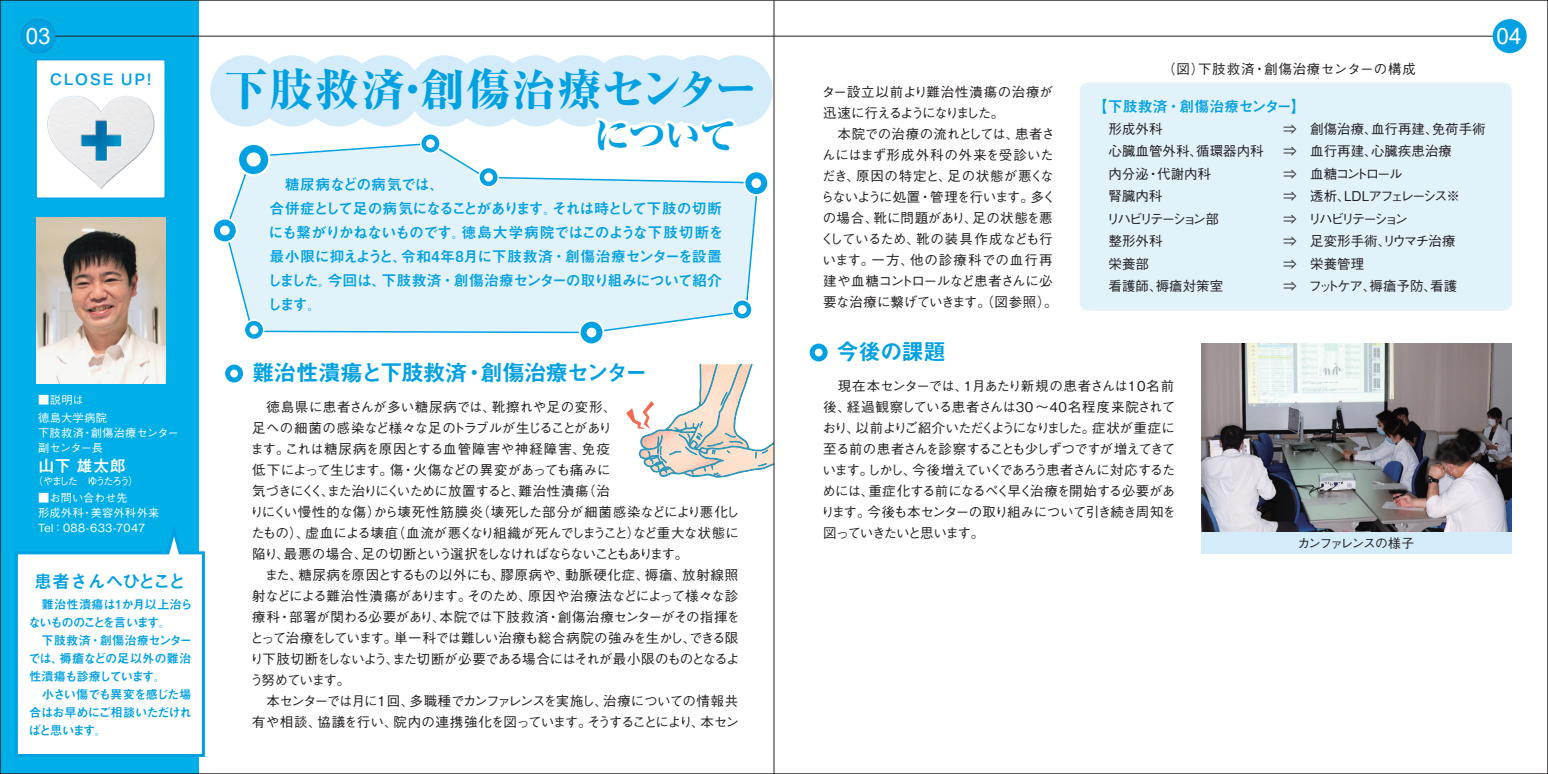
<style>
.page{position:relative;width:1548px;height:774px;background:#fff}
.page>*{position:absolute;margin:0;border:0;box-sizing:border-box;transform-origin:0 0}
.t1{font:800 44.55px "Ryumin Pr 6";letter-spacing:.025em;color:#00a1e3}
.t2{font:800 36.45px "Ryumin Pr 6";color:#00a1e3}
.t3{font:22.5px "Midashi Go Pr 6 MB31";letter-spacing:-.035em;color:#00a1e3}
.t4{font:22.5px "Arial";color:#fff}
.t5{font:700 18px "Mi Go MB1 Std De";letter-spacing:-.05em;color:#00a1e3}
.t6{font:700 16.5px "Mi Go MB1 Std De";color:#fff}
.t7{font:700 15.6px "Mi Go MB1 Std De";letter-spacing:.125em;color:#00a1e3}
.t8{font:700 15px/24px "Mi Go MB1 Std De";letter-spacing:-.045em;color:#00a1e3}
.t9{font:700 15px "Mi Go MB1 Std De";color:#00a1e3}
.t10{font:500 13.5px/21px "Gothic BBB Pr 6";letter-spacing:-.025em;color:#231f20}
.t11{font:500 13.5px "Gothic BBB Pr 6";color:#231f20}
.t12{font:500 13.5px "Gothic BBB Pr 6";letter-spacing:.045em;color:#231f20}
.t13{font:500 13.5px "Gothic BBB Pr 6";letter-spacing:-.14em;color:#231f20}
.t14{font:500 13.5px "Gothic BBB Pr 6";letter-spacing:-.045em;color:#231f20}
.t15{font:500 13.5px "Gothic BBB Pr 6";letter-spacing:-.205em;color:#231f20}
.t16{font:500 13.5px "Gothic BBB Pr 6";letter-spacing:-.21em;color:#231f20}
.t17{font:500 13.5px "Gothic BBB Pr 6";letter-spacing:-.15em;color:#231f20}
.t18{font:500 12.75px "Gothic BBB Pr 6";letter-spacing:-.13em;color:#231f20}
.t19{font:700 12.3px/18px "Mi Go MB1 Std De";letter-spacing:-.07em;color:#00a1e3}
.t20{font:500 11.25px/15px "Gothic BBB Pr 6";color:#fff}
.t21{font:500 11.25px/18px "Gothic BBB Pr 6";letter-spacing:.025em;color:#fff}
.t22{font:500 10.5px "Gothic BBB Pr 6";letter-spacing:-.225em;color:#fff}
</style>
<div class="page">
<div style="left:0;top:0;width:198px;height:774px;background:#00aee8"></div>
<div style="left:35px;top:59px;width:131px;height:140px;background:#fff;border:1px solid #00a1e3"></div>
<img style="left:47px;top:95px;width:108px;height:94px">
<img style="left:36px;top:218px;width:130px;height:166px">
<svg style="left:15px;top:519px;width:190px;height:239px"></svg>
<div style="left:211px;top:57px;width:69px;height:68px;background:#d4ecf9;border-radius:50%"></div>
<div style="left:210px;top:55px;width:71px;height:71px;border:3px solid #d4ecf9;border-radius:50%"></div>
<div style="left:410px;top:57px;width:68px;height:68px;background:#d4ecf9;border-radius:50%"></div>
<div style="left:408px;top:55px;width:72px;height:71px;border:3px solid #d4ecf9;border-radius:50%"></div>
<div style="left:592px;top:57px;width:68px;height:68px;background:#d4ecf9;border-radius:50%"></div>
<div style="left:351px;top:57px;width:69px;height:68px;background:#d4ecf9;border-radius:50%"></div>
<div style="left:350px;top:55px;width:71px;height:71px;border:3px solid #d4ecf9;border-radius:50%"></div>
<div style="left:547px;top:57px;width:69px;height:68px;background:#d4ecf9;border-radius:50%"></div>
<div style="left:546px;top:55px;width:71px;height:71px;border:3px solid #d4ecf9;border-radius:50%"></div>
<div style="left:703px;top:57px;width:68px;height:68px;background:#d4ecf9;border-radius:50%"></div>
<div style="left:701px;top:55px;width:72px;height:71px;border:3px solid #d4ecf9;border-radius:50%"></div>
<div style="left:305px;top:57px;width:68px;height:68px;background:#d4ecf9;border-radius:50%"></div>
<div style="left:303px;top:55px;width:71px;height:71px;border:3px solid #d4ecf9;border-radius:50%"></div>
<div style="left:502px;top:57px;width:68px;height:68px;background:#d4ecf9;border-radius:50%"></div>
<div style="left:500px;top:55px;width:71px;height:71px;border:3px solid #d4ecf9;border-radius:50%"></div>
<div style="left:666px;top:57px;width:68px;height:68px;background:#d4ecf9;border-radius:50%"></div>
<div style="left:664px;top:55px;width:72px;height:71px;border:3px solid #d4ecf9;border-radius:50%"></div>
<div style="left:258px;top:57px;width:68px;height:68px;background:#d4ecf9;border-radius:50%"></div>
<div style="left:257px;top:55px;width:71px;height:71px;border:3px solid #d4ecf9;border-radius:50%"></div>
<div style="left:456px;top:57px;width:68px;height:68px;background:#d4ecf9;border-radius:50%"></div>
<div style="left:454px;top:55px;width:71px;height:71px;border:3px solid #d4ecf9;border-radius:50%"></div>
<div style="left:629px;top:57px;width:68px;height:68px;background:#d4ecf9;border-radius:50%"></div>
<div style="left:627px;top:55px;width:72px;height:71px;border:3px solid #d4ecf9;border-radius:50%"></div>
<svg style="left:584px;top:110px;width:162px;height:17px"></svg>
<div style="left:810px;top:344px;width:17px;height:17px;border:5px solid #00a1e3;border-radius:50%"></div>
<svg style="left:228px;top:143px;width:530px;height:191px"></svg>
<svg style="left:421px;top:134px;width:19px;height:19px"></svg>
<div style="left:420px;top:133px;width:21px;height:21px;border:2px solid #fff;border-radius:50%"></div>
<div style="left:421px;top:135px;width:18px;height:17px;border:4px solid #00a1e3;border-radius:50%"></div>
<svg style="left:732px;top:300px;width:20px;height:19px"></svg>
<div style="left:732px;top:299px;width:21px;height:21px;border:2px solid #fff;border-radius:50%"></div>
<div style="left:733px;top:301px;width:18px;height:17px;border:4px solid #00a1e3;border-radius:50%"></div>
<svg style="left:244px;top:320px;width:20px;height:19px"></svg>
<div style="left:244px;top:319px;width:20px;height:21px;border:2px solid #fff;border-radius:50%"></div>
<div style="left:245px;top:321px;width:18px;height:18px;border:4px solid #00a1e3;border-radius:50%"></div>
<svg style="left:579px;top:320px;width:24px;height:24px"></svg>
<div style="left:579px;top:320px;width:25px;height:25px;border:2px solid #fff;border-radius:50%"></div>
<div style="left:581px;top:322px;width:21px;height:21px;border:6px solid #00a1e3;border-radius:50%"></div>
<svg style="left:213px;top:218px;width:24px;height:24px"></svg>
<div style="left:212px;top:218px;width:26px;height:25px;border:2px solid #fff;border-radius:50%"></div>
<div style="left:214px;top:219px;width:22px;height:22px;border:6px solid #00a1e3;border-radius:50%"></div>
<svg style="left:744px;top:171px;width:24px;height:24px"></svg>
<div style="left:743px;top:170px;width:26px;height:26px;border:2px solid #fff;border-radius:50%"></div>
<div style="left:745px;top:172px;width:22px;height:22px;border:6px solid #00a1e3;border-radius:50%"></div>
<svg style="left:237px;top:143px;width:33px;height:33px"></svg>
<div style="left:237px;top:142px;width:34px;height:34px;border:2px solid #fff;border-radius:50%"></div>
<div style="left:239px;top:145px;width:29px;height:29px;border:8px solid #00a1e3;border-radius:50%"></div>
<div style="left:1080px;top:83px;width:432px;height:228px;background:#e1f2fb;border-radius:9px"></div>
<img style="left:1201px;top:344px;width:310px;height:188px">
<div style="left:1201px;top:533px;width:311px;height:21px;background:#d4ecf9"></div>
<div style="left:225px;top:365px;width:18px;height:17px;border:5px solid #00a1e3;border-radius:50%"></div>
<svg style="left:479px;top:167px;width:19px;height:20px"></svg>
<div style="left:478px;top:167px;width:21px;height:21px;border:2px solid #fff;border-radius:50%"></div>
<div style="left:480px;top:168px;width:17px;height:18px;border:4px solid #00a1e3;border-radius:50%"></div>
<svg style="left:626px;top:364px;width:148px;height:114px"></svg>
<hr style="left:774px;top:36px;width:740px;height:1px;background:#231f20">
<hr style="left:43px;top:36px;width:731px;height:1px;background:#231f20">
<div style="left:1492px;top:19px;width:34px;height:34px;background:#00a1e3;border-radius:50%"></div>
<div style="left:21px;top:19px;width:34px;height:34px;background:#00a1e3;border-radius:50%"></div>
<hr style="left:774px;top:0;width:1px;height:774px;background:#231f20">
<h3 class="t4" style="left:26px;top:21px;width:27px">03</h3>
<h3 class="t4" style="left:1496px;top:21px;width:27px">04</h3>
<p class="t7" style="left:50px;top:68px;width:103px">CLOSE UP!</p>
<p class="t21" style="left:38px;top:390px;width:70px">■説明は<br>徳島大学病院</p>
<p class="t20" style="left:38px;top:425px;width:142px">下肢救済・創傷治療センター副センター長</p>
<p class="t6" style="left:38px;top:453px;width:89px">山下 雄太郎</p>
<p class="t22" style="left:33px;top:472px;width:107px">（やました　ゆうたろう）</p>
<p class="t20" style="left:38px;top:489px;width:123px">■お問い合わせ先<br>形成外科・美容外科外来<br>Tel：088-633-7047</p>
<h3 class="t5" style="left:34px;top:567px;width:153px">患者さんへひとこと</h3>
<p class="t19" style="left:28px;top:595px;width:166px">　難治性潰瘍は1か月以上治らないもののことを言います。<br>　下肢救済・創傷治療センターでは、褥瘡などの足以外の難治性潰瘍も診療しています。<br>　小さい傷でも異変を感じた場合はお早めにご相談いただければと思います。</p>
<h1 class="t1" style="left:224px;top:54px;width:536px">下肢救済・創傷治療センター</h1>
<h2 class="t2" style="left:594px;top:107px;width:144px">について</h2>
<p class="t8" style="left:267px;top:171px;width:458px">　糖尿病などの病気では、<br>合併症として足の病気になることがあります。それは時として下肢の切断にも繋がりかねないものです。徳島大学病院ではこのような下肢切断を最小限に抑えようと、令和4年8月に下肢救済・創傷治療センターを設置しました。今回は、下肢救済・創傷治療センターの取り組みについて紹介します。</p>
<h3 class="t3" style="left:252px;top:355px;width:397px">難治性潰瘍と下肢救済・創傷治療センター</h3>
<p class="t10" style="left:250px;top:395px;width:492px">　徳島県に患者さんが多い糖尿病では、靴擦れや足の変形、<br>足への細菌の感染など様々な足のトラブルが生じることがあり<br>ます。これは糖尿病を原因とする血管障害や神経障害、免疫<br>低下によって生じます。傷・火傷などの異変があっても痛みに<br>気づきにくく、また治りにくいために放置すると、難治性潰瘍（治<br>りにくい慢性的な傷）から壊死性筋膜炎（壊死した部分が細菌感染などにより悪化したもの）、虚血による壊疽（血流が悪くなり組織が死んでしまうこと）など重大な状態に陥り、最悪の場合、足の切断という選択をしなければならないこともあります。<br>　また、糖尿病を原因とするもの以外にも、膠原病や、動脈硬化症、褥瘡、放射線照射などによる難治性潰瘍があります。そのため、原因や治療法などによって様々な診療科・部署が関わる必要があり、本院では下肢救済・創傷治療センターがその指揮をとって治療をしています。単一科では難しい治療も総合病院の強みを生かし、できる限り下肢切断をしないよう、また切断が必要である場合にはそれが最小限のものとなるよう努めています。<br>　本センターでは月に1回、多職種でカンファレンスを実施し、治療についての情報共有や相談、協議を行い、院内の連携強化を図っています。そうすることにより、本セン</p>
<p class="t10" style="left:821px;top:80px;width:238px">ター設立以前より難治性潰瘍の治療が迅速に行えるようになりました。<br>　本院での治療の流れとしては、患者さんにはまず形成外科の外来を受診いただき、原因の特定と、足の状態が悪くならないように処置・管理を行います。多くの場合、靴に問題があり、足の状態を悪くしているため、靴の装具作成なども行います。一方、他の診療科での血行再建や血糖コントロールなど患者さんに必要な治療に繋げていきます。（図参照）。</p>
<h3 class="t3" style="left:836px;top:334px;width:111px">今後の課題</h3>
<p class="t12" style="left:1162px;top:58px;width:255px">（図）下肢救済・創傷治療センターの構成</p>
<p class="t9" style="left:1092px;top:95px;width:215px">【下肢救済・創傷治療センター】</p>
<p class="t10" style="left:1108px;top:117px;width:55px">形成外科</p>
<p class="t11" style="left:1283px;top:118px;width:204px">⇒　創傷治療、血行再建、免荷手術</p>
<p class="t11" style="left:1108px;top:140px;width:157px">心臓血管外科、循環器内科</p>
<p class="t11" style="left:1283px;top:140px;width:170px">⇒　血行再建、心臓疾患治療</p>
<p class="t10" style="left:1108px;top:162px;width:104px">内分泌・代謝内科</p>
<p class="t17" style="left:1283px;top:163px;width:121px">⇒ 血糖コントロール</p>
<p class="t10" style="left:1108px;top:185px;width:55px">腎臓内科</p>
<p class="t13" style="left:1283px;top:185px;width:178px">⇒ 透析、LDLアフェレーシス※</p>
<p class="t15" style="left:1106px;top:208px;width:114px">リハビリテーション部</p>
<p class="t16" style="left:1283px;top:208px;width:126px">⇒ リハビリテーション</p>
<p class="t10" style="left:1108px;top:230px;width:55px">整形外科</p>
<p class="t11" style="left:1283px;top:230px;width:174px">⇒ 足変形手術、リウマチ治療</p>
<p class="t10" style="left:1108px;top:252px;width:42px">栄養部</p>
<p class="t10" style="left:1283px;top:252px;width:83px">⇒ 栄養管理</p>
<p class="t11" style="left:1108px;top:275px;width:116px">看護師、褥瘡対策室</p>
<p class="t14" style="left:1283px;top:275px;width:176px">⇒ フットケア、褥瘡予防、看護</p>
<p class="t10" style="left:821px;top:374px;width:356px;text-align:justify">　現在本センターでは、1月あたり新規の患者さんは10名前後、経過観察している患者さんは30～40名程度来院されており、以前よりご紹介いただくようになりました。症状が重症に至る前の患者さんを診察することも少しずつですが増えてきています。しかし、今後増えていくであろう患者さんに対応するためには、重症化する前になるべく早く治療を開始する必要があります。今後も本センターの取り組みについて引き続き周知を図っていきたいと思います。</p>
<p class="t18" style="left:1297px;top:533px;width:118px">カンファレンスの様子</p>
</div>
